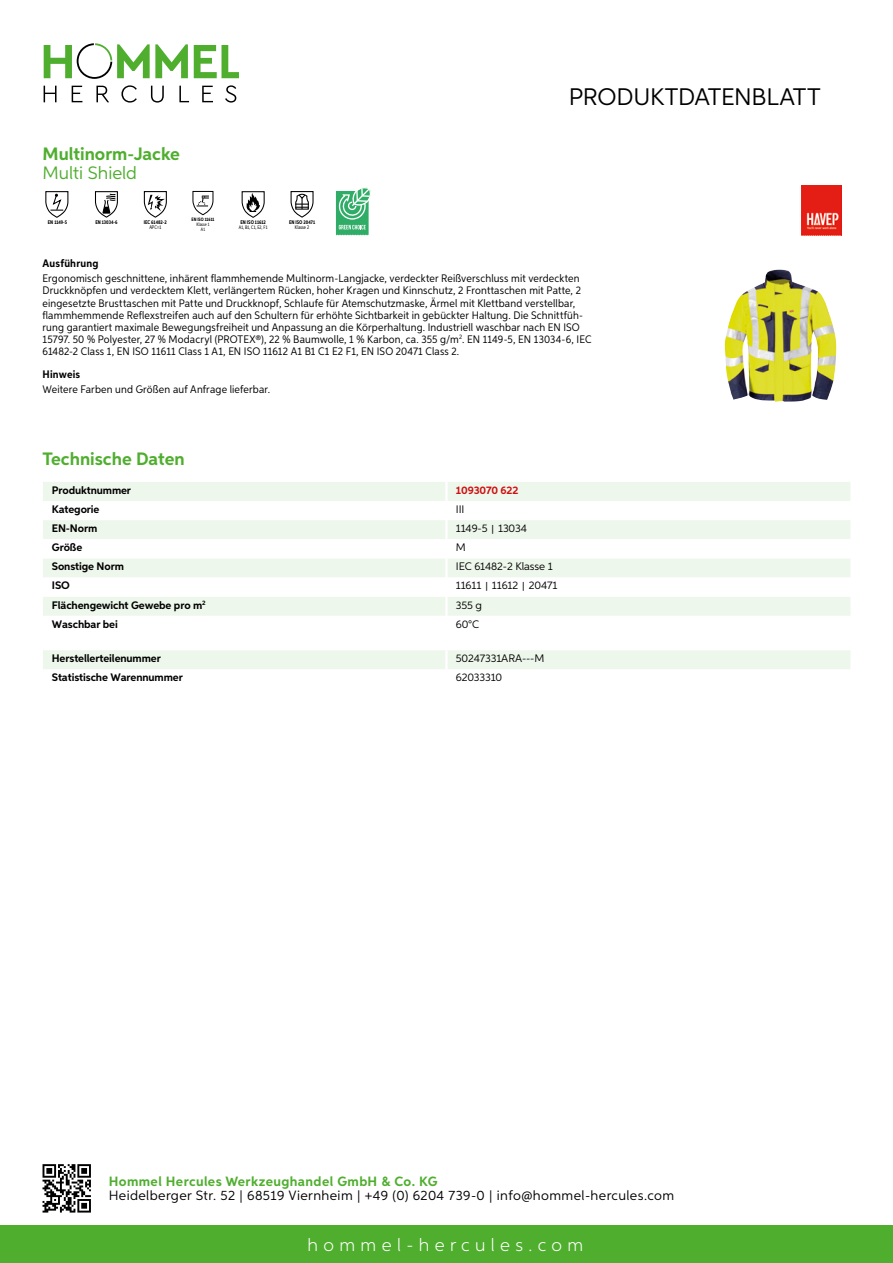
<style>
.page{position:relative;width:893px;height:1263px;background:#fff}
.page>*{position:absolute;margin:0;border:0;box-sizing:border-box;transform-origin:0 0}
.t1{font:24px "Aspira";letter-spacing:-.01em;color:#000}
.t2{font:700 18px "Aspira";color:#50ae2f}
.t3{font:300 18px "Aspira";letter-spacing:.3em;color:#fff}
.t4{font:18px "Aspira";color:#50ae2f}
.t5{font:13.5px "Aspira";letter-spacing:.03em;color:#000}
.t6{font:700 13.5px "Aspira";letter-spacing:.03em;color:#50ae2f}
.t7{font:10.95px/12px "Aspira Nar";letter-spacing:.015em;color:#000}
.t8{font:700 10.95px "Aspira";letter-spacing:-.01em;color:#000}
.t9{font:10.95px "Aspira";letter-spacing:-.01em;color:#000}
.t10{font:700 10.95px "Aspira Nar";letter-spacing:.02em;color:#000}
.t11{font:700 10.95px "Aspira";letter-spacing:-.01em;color:#cd1013}
.t12{font:700 5.25px "Aspira XX Nar";color:#000}
.t13{font:5.25px "Aspira XX Nar";color:#000}
.t14{font:5.1px "Aspira XX Nar";color:#000}
.t15{font:700 4.8px "Aspira XX Nar";color:#000}
.t16{font:4.8px/4.8px "Aspira XX Nar";color:#000;text-align:center}
.s1{font-family:"Wuerth Global";font-size:10.5px}
</style>
<div class="page">
<div style="left:0;top:1226px;width:893px;height:37px;background:#50ae2f"></div>
<svg style="left:43px;top:1164px;width:48px;height:48px"></svg>
<svg style="left:194px;top:45px;width:45px;height:33px"></svg>
<svg style="left:44px;top:43px;width:144px;height:36px"></svg>
<svg style="left:44px;top:86px;width:13px;height:16px"></svg>
<svg style="left:72px;top:86px;width:10px;height:16px"></svg>
<svg style="left:96px;top:86px;width:13px;height:16px"></svg>
<svg style="left:121px;top:85px;width:16px;height:18px"></svg>
<svg style="left:151px;top:86px;width:13px;height:17px"></svg>
<svg style="left:179px;top:86px;width:10px;height:16px"></svg>
<svg style="left:202px;top:86px;width:11px;height:16px"></svg>
<svg style="left:225px;top:85px;width:11px;height:18px"></svg>
<div style="left:43px;top:482px;width:807px;height:19px;background:#eef7eb"></div>
<svg style="left:43px;top:520px;width:807px;height:96px;fill:#eef7eb"></svg>
<hr style="left:445px;top:482px;width:3px;height:19px;background:#fff">
<hr style="left:445px;top:520px;width:3px;height:19px;background:#fff">
<hr style="left:445px;top:539px;width:3px;height:19px;background:#fff">
<hr style="left:445px;top:558px;width:3px;height:19px;background:#fff">
<hr style="left:445px;top:577px;width:3px;height:20px;background:#fff">
<hr style="left:445px;top:597px;width:3px;height:19px;background:#fff">
<div style="left:43px;top:650px;width:807px;height:19px;background:#eef7eb"></div>
<svg style="left:45px;top:191px;width:24px;height:27px"></svg>
<svg style="left:95px;top:191px;width:23px;height:27px"></svg>
<svg style="left:143px;top:191px;width:24px;height:27px"></svg>
<svg style="left:192px;top:190px;width:22px;height:26px"></svg>
<svg style="left:241px;top:191px;width:24px;height:27px"></svg>
<svg style="left:290px;top:191px;width:24px;height:27px"></svg>
<svg style="left:336px;top:187px;width:35px;height:48px"></svg>
<img style="left:725px;top:270px;width:93px;height:132px">
<img style="left:802px;top:185px;width:40px;height:50px">
<h2 class="t2" style="left:43px;top:142px;width:139px">Multinorm-Jacke</h2>
<h2 class="t4" style="left:43px;top:162px;width:96px">Multi Shield</h2>
<p class="t12" style="left:48px;top:219px;width:21px">EN 1149-5</p>
<p class="t12" style="left:95px;top:219px;width:24px">EN 13034-6</p>
<p class="t12" style="left:144px;top:219px;width:24px">IEC 61482-2</p>
<p class="t13" style="left:149px;top:224px;width:14px">APC=1</p>
<p class="t15" style="left:191px;top:216px;width:24px">EN ISO 11611</p>
<p class="t16" style="left:197px;top:222px;width:14px">Klasse 1<br>A1</p>
<p class="t12" style="left:240px;top:219px;width:27px">EN ISO 11612</p>
<p class="t14" style="left:239px;top:224px;width:30px">A1, B1, C1, E2, F1</p>
<p class="t12" style="left:289px;top:219px;width:28px">EN ISO 20471</p>
<p class="t13" style="left:295px;top:224px;width:16px">Klasse 2</p>
<h1 class="t1" style="left:569px;top:82px;width:253px">Produktdatenblatt</h1>
<p class="t10" style="left:43px;top:257px;width:58px">Ausführung</p>
<p class="t7" style="left:43px;top:273px;width:550px">Ergonomisch geschnittene, inhärent flammhemende Multinorm-Langjacke, verdeckter Reißverschluss mit verdeckten Druckknöpfen und verdecktem Klett, verlängertem Rücken, hoher Kragen und Kinnschutz, 2 Fronttaschen mit Patte, 2 eingesetzte Brusttaschen mit Patte und Druckknopf, Schlaufe für Atemschutzmaske, Ärmel mit Klettband verstellbar, flammhemmende Reflexstreifen auch auf den Schultern für erhöhte Sichtbarkeit in gebückter Haltung. Die Schnittfüh&shy;rung garantiert maximale Bewegungsfreiheit und Anpassung an die Körperhaltung. Industriell waschbar nach EN ISO 15797. 50 % Polyester, 27 % Modacryl (PROTEX®), 22 % Baumwolle, 1 % Karbon, ca. 355 g/m<sup>2</sup>. EN 1149-5, EN 13034-6, IEC 61482-2 Class 1, EN ISO 11611 Class 1 A1, EN ISO 11612 A1 B1 C1 E2 F1, EN ISO 20471 Class 2.</p>
<p class="t10" style="left:43px;top:367px;width:39px">Hinweis</p>
<p class="t7" style="left:43px;top:383px;width:229px">Weitere Farben und Größen auf Anfrage lieferbar.</p>
<h2 class="t2" style="left:43px;top:448px;width:144px">Technische Daten</h2>
<p class="t8" style="left:52px;top:483px;width:81px">Produktnummer</p>
<p class="t11" style="left:456px;top:483px;width:64px">1093070 622</p>
<p class="t8" style="left:52px;top:502px;width:49px">Kategorie</p>
<p class="t9" style="left:456px;top:502px;width:10px">III</p>
<p class="t8" style="left:52px;top:521px;width:47px">EN-Norm</p>
<p class="t9" style="left:456px;top:522px;width:73px">1149-5 <span class="s1">|</span> 13034</p>
<p class="t8" style="left:52px;top:541px;width:32px">Größe</p>
<p class="t9" style="left:456px;top:541px;width:11px">M</p>
<p class="t8" style="left:52px;top:560px;width:74px">Sonstige Norm</p>
<p class="t9" style="left:456px;top:560px;width:98px">IEC 61482-2 Klasse 1</p>
<p class="t8" style="left:52px;top:579px;width:19px">ISO</p>
<p class="t9" style="left:456px;top:579px;width:103px">11611 <span class="s1">|</span> 11612 <span class="s1">|</span> 20471</p>
<p class="t8" style="left:52px;top:598px;width:155px">Flächengewicht Gewebe pro m<sup>2</sup></p>
<p class="t9" style="left:456px;top:598px;width:28px">355 g</p>
<p class="t8" style="left:52px;top:617px;width:68px">Waschbar bei</p>
<p class="t9" style="left:456px;top:617px;width:25px">60°C</p>
<p class="t8" style="left:52px;top:652px;width:111px">Herstellerteilenummer</p>
<p class="t9" style="left:456px;top:652px;width:54px">50247331ARA</p>
<p class="t9" style="left:522px;top:652px;width:24px">---M</p>
<p class="t8" style="left:52px;top:671px;width:132px">Statistische Warennummer</p>
<p class="t9" style="left:456px;top:671px;width:48px">62033310</p>
<p class="t6" style="left:109px;top:1172px;width:330px">Hommel Hercules Werkzeughandel GmbH &amp; Co. KG</p>
<p class="t5" style="left:109px;top:1187px;width:567px">Heidelberger Str. 52 | 68519 Viernheim | +49 (0) 6204 739-0 | info@hommel-hercules.com</p>
<h2 class="t3" style="left:307px;top:1234px;width:277px">hommel-hercules.com</h2>
</div>
